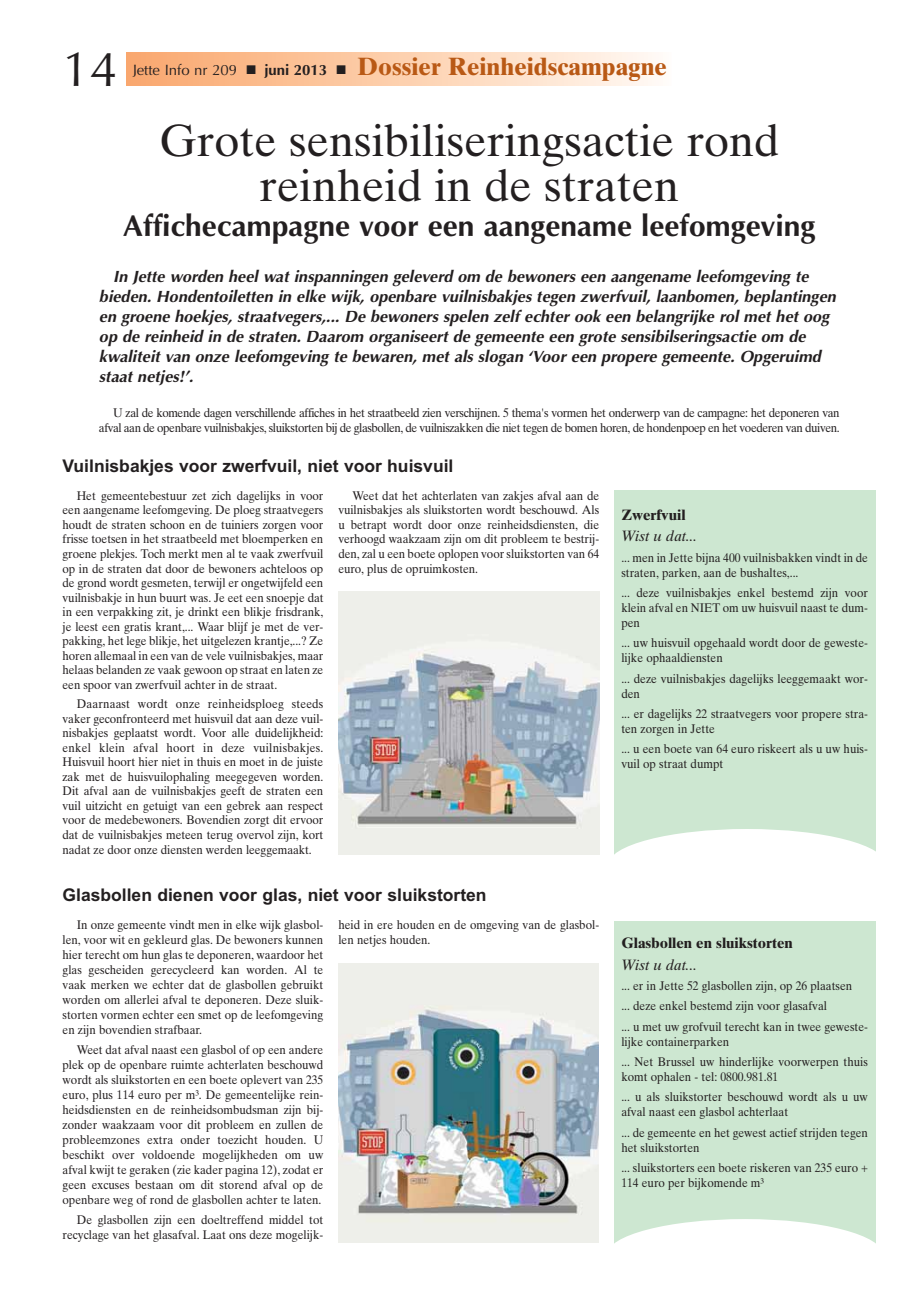
<style>
.page{position:relative;width:922px;height:1293px;background:#fff}
.page>*{position:absolute;margin:0;border:0;box-sizing:border-box;transform-origin:0 0}
.t1{font:49.25px "Optima";color:#231f20}
.t2{font:45px/45px "Times Ten";color:#231f20;text-align:center}
.t3{font:700 30px "Optima";color:#231f20}
.t4{font:700 25px "Times Ten";color:#b95915}
.t5{font:700 17.5px "Arial";color:#231f20}
.t6{font:italic 700 16.25px/20px "Optima";color:#231f20}
.t7{font:700 15px "Times Ten";color:#231f20}
.t8{font:italic 15px "Times Ten";color:#231f20}
.t9{font:12.5px/14.5px "Times Ten";color:#231f20;scale:.93 1}
.t10{font:12.5px/15px "Times Ten";letter-spacing:-.035em;color:#231f20;text-align:right;scale:.93 1}
.s1{font-family:"Optima";font-weight:400;font-size:15px;color:#231f20}
.s2{color:#231f20}
.s3{font-family:"Optima";font-size:15px;color:#231f20}
</style>
<div class="page">
<div style="left:127px;top:52px;width:545px;height:34px;background:linear-gradient(to right,#faa66b,#fffbf5)"></div>
<div style="left:614px;top:490px;width:262px;height:364px;background:#cde7d1"></div>
<div style="left:608px;top:828px;width:278px;height:72px;background:#fff;border-radius:50%"></div>
<div style="left:614px;top:920px;width:262px;height:332px;background:#cde7d1"></div>
<img style="left:338px;top:591px;width:262px;height:263px">
<div style="left:607px;top:1218px;width:276px;height:72px;background:#fff;border-radius:50%"></div>
<img style="left:338px;top:963px;width:261px;height:279px">
<h1 class="t1" style="left:63px;top:49px;width:56px">14</h1>
<h3 class="t4" style="left:133px;top:57px;width:536px"><span class="s1">Jette Info nr 209</span> <span class="s2">■</span> <span class="s3">juni 2013</span> <span class="s2">■</span> Dossier Reinheidscampagne</h3>
<h2 class="t2" style="left:159px;top:122px;width:621px">Grote sensibiliseringsactie rond reinheid in de straten</h2>
<h3 class="t3" style="left:123px;top:213px;width:694px">Affichecampagne voor een aangename leefomgeving</h3>
<p class="t6" style="left:99px;top:268px;width:742px;text-indent:14px">In Jette worden heel wat inspanningen geleverd om de bewoners een aangename leefomgeving te bieden. Hondentoiletten in elke wijk, openbare vuilnisbakjes tegen zwerfvuil, laanbomen, beplantingen en groene hoekjes, straatvegers,... De bewoners spelen zelf echter ook een belangrijke rol met het oog op de reinheid in de straten. Daarom organiseert de gemeente een grote sensibilseringsactie om de kwaliteit van onze leefomgeving te bewaren, met als slogan ‘Voor een propere gemeente. Opgeruimd staat netjes!’.</p>
<p class="t10" style="left:99px;top:406px;width:798px">U zal de komende dagen verschillende affiches in het straatbeeld zien verschijnen. 5 thema's vormen het onderwerp van de campagne: het deponeren van afval aan de openbare vuilnisbakjes, sluikstorten bij de glasbollen, de vuilniszakken die niet tegen de bomen horen, de hondenpoep en het voederen van duiven.</p>
<h3 class="t5" style="left:63px;top:459px;width:392px">Vuilnisbakjes voor zwerfvuil, niet voor huisvuil</h3>
<p class="t9" style="left:63px;top:489px;width:282px;text-align:justify;text-indent:14px">Het gemeentebestuur zet zich dagelijks in voor een aangename leefomgeving. De ploeg straatvegers houdt de straten schoon en de tuiniers zorgen voor frisse toetsen in het straatbeeld met bloemperken en groene plekjes. Toch merkt men al te vaak zwerfvuil op in de straten dat door de bewoners achteloos op de grond wordt gesmeten, terwijl er ongetwijfeld een vuilnisbakje in hun buurt was. Je eet een snoepje dat in een verpakking zit, je drinkt een blikje frisdrank, je leest een gratis krant,... Waar blijf je met de ver&shy;pakking, het lege blikje, het uitgelezen krantje,...? Ze horen allemaal in een van de vele vuilnisbakjes, maar helaas belanden ze vaak gewoon op straat en laten ze een spoor van zwerfvuil achter in de straat.</p>
<p class="t9" style="left:63px;top:698px;width:282px;text-align:justify;text-indent:14px">Daarnaast wordt onze reinheidsploeg steeds vaker geconfronteerd met huisvuil dat aan deze vuil&shy;nisbakjes geplaatst wordt. Voor alle duidelijkheid: enkel klein afval hoort in deze vuilnisbakjes.<br>Huisvuil hoort hier niet in thuis en moet in de juiste zak met de huisvuilophaling meegegeven worden.<br>Dit afval aan de vuilnisbakjes geeft de straten een vuil uitzicht en getuigt van een gebrek aan respect voor de medebewoners. Bovendien zorgt dit ervoor dat de vuilnisbakjes meteen terug overvol zijn, kort nadat ze door onze diensten werden leeggemaakt.</p>
<p class="t9" style="left:338px;top:489px;width:282px;text-align:justify;text-indent:14px">Weet dat het achterlaten van zakjes afval aan de vuilnisbakjes als sluikstorten wordt beschouwd. Als u betrapt wordt door onze reinheidsdiensten, die verhoogd waakzaam zijn om dit probleem te bestrij&shy;den, zal u een boete oplopen voor sluikstorten van 64 euro, plus de opruimkosten.</p>
<h3 class="t5" style="left:63px;top:888px;width:426px">Glasbollen dienen voor glas, niet voor sluikstorten</h3>
<p class="t9" style="left:63px;top:917px;width:282px;line-height:15px;text-align:justify;text-indent:14px">In onze gemeente vindt men in elke wijk glasbol&shy;len, voor wit en gekleurd glas. De bewoners kunnen hier terecht om hun glas te deponeren, waardoor het glas gescheiden gerecycleerd kan worden. Al te vaak merken we echter dat de glasbollen gebruikt worden om allerlei afval te deponeren. Deze sluik&shy;storten vormen echter een smet op de leefomgeving en zijn bovendien strafbaar.</p>
<p class="t9" style="left:63px;top:1043px;width:282px;line-height:15px;text-align:justify;text-indent:14px">Weet dat afval naast een glasbol of op een andere plek op de openbare ruimte achterlaten beschouwd wordt als sluikstorten en een boete oplevert van 235 euro, plus 114 euro per m³. De gemeentelijke rein&shy;heidsdiensten en de reinheidsombudsman zijn bij&shy;zonder waakzaam voor dit probleem en zullen de probleemzones extra onder toezicht houden. U beschikt over voldoende mogelijkheden om uw afval kwijt te geraken (zie kader pagina 12), zodat er geen excuses bestaan om dit storend afval op de openbare weg of rond de glasbollen achter te laten.</p>
<p class="t9" style="left:63px;top:1213px;width:282px;line-height:15px;text-align:right">De glasbollen zijn een doeltreffend middel tot recyclage van het glasafval. Laat ons deze mogelijk-</p>
<p class="t9" style="left:338px;top:917px;width:282px;line-height:15px">heid in ere houden en de omgeving van de glasbol&shy;len netjes houden.</p>
<p class="t7" style="left:621px;top:509px;width:66px">Zwerfvuil</p>
<p class="t8" style="left:621px;top:530px;width:77px">Wist u dat...</p>
<p class="t9" style="left:621px;top:551px;width:267px;line-height:15px">... men in Jette bijna 400 vuilnisbakken vindt in de straten, parken, aan de bushaltes,...</p>
<p class="t9" style="left:621px;top:586px;width:267px;line-height:15px;text-align:justify">... deze vuilnisbakjes enkel bestemd zijn voor klein afval en NIET om uw huisvuil naast te dum&shy;pen</p>
<p class="t9" style="left:621px;top:636px;width:267px;line-height:15px">... uw huisvuil opgehaald wordt door de geweste&shy;lijke ophaaldiensten</p>
<p class="t9" style="left:621px;top:672px;width:267px;line-height:15px">... deze vuilnisbakjes dagelijks leeggemaakt wor&shy;den</p>
<p class="t9" style="left:621px;top:707px;width:267px;line-height:15px">... er dagelijks 22 straatvegers voor propere stra&shy;ten zorgen in Jette</p>
<p class="t9" style="left:621px;top:742px;width:267px;line-height:15px">... u een boete van 64 euro riskeert als u uw huis&shy;vuil op straat dumpt</p>
<p class="t7" style="left:621px;top:937px;width:173px">Glasbollen en sluikstorten</p>
<p class="t8" style="left:621px;top:958px;width:77px">Wist u dat...</p>
<p class="t9" style="left:621px;top:976px;width:267px;line-height:20.4px">... er in Jette 52 glasbollen zijn, op 26 plaatsen<br>... deze enkel bestemd zijn voor glasafval<br>... u met uw grofvuil terecht kan in twee geweste-</p>
<p class="t9" style="left:621px;top:1032px;width:267px;line-height:20.4px">lijke containerparken<br>... Net Brussel uw hinderlijke voorwerpen thuis</p>
<p class="t9" style="left:621px;top:1067px;width:267px;line-height:20.4px">komt ophalen - tel: 0800.981.81<br>... u als sluikstorter beschouwd wordt als u uw</p>
<p class="t9" style="left:621px;top:1102px;width:267px;line-height:20.4px">afval naast een glasbol achterlaat<br>... de gemeente en het gewest actief strijden tegen</p>
<p class="t9" style="left:621px;top:1138px;width:267px;line-height:20.4px">het sluikstorten<br>... sluikstorters een boete riskeren van 235 euro +</p>
<p class="t9" style="left:621px;top:1176px;width:155px">114 euro per bijkomende m³</p>
</div>
